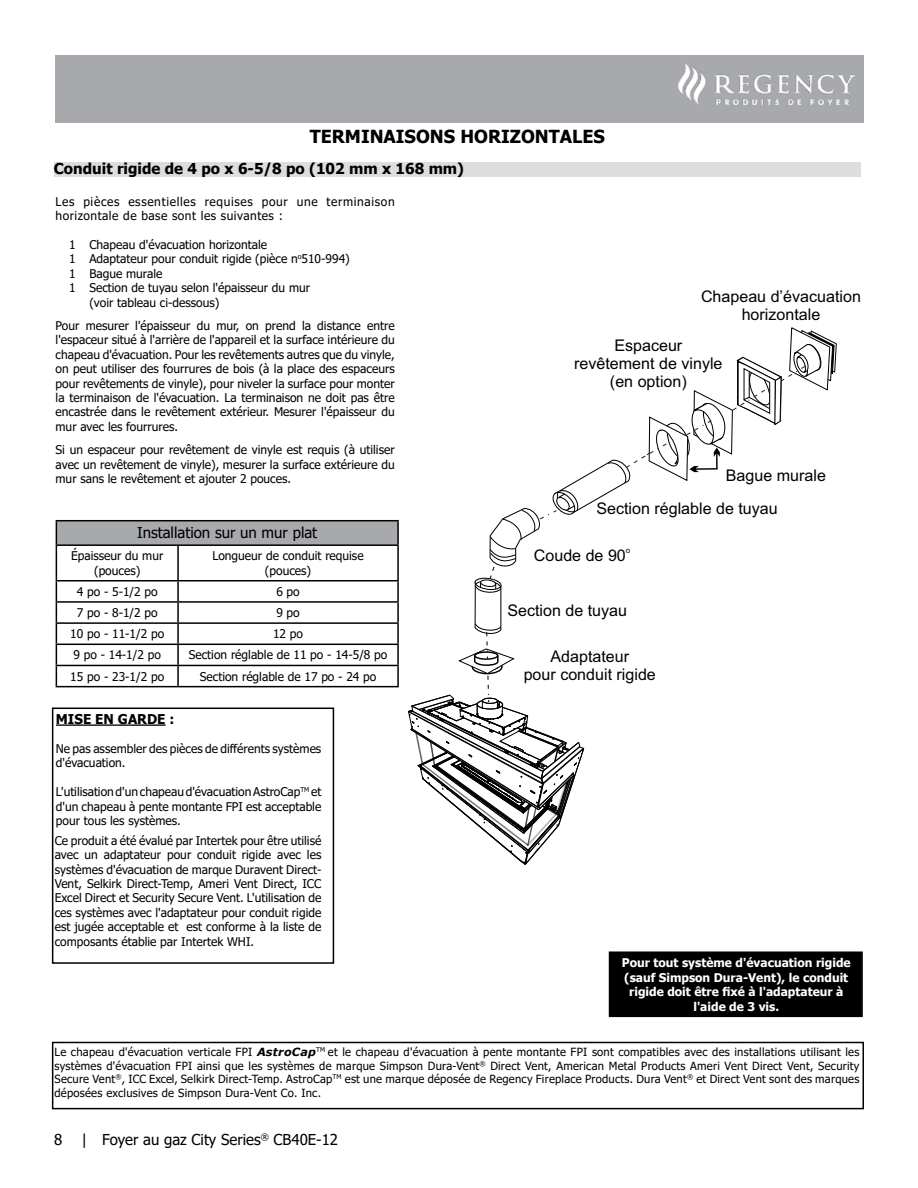
<style>
.page{position:relative;width:918px;height:1188px;background:#fff}
.page>*{position:absolute;margin:0;border:0;box-sizing:border-box;transform-origin:0 0}
.t1{font:700 18px "Tahoma";color:#000}
.t2{font:16.05px/18px "Arial";color:#000;text-align:center}
.t3{font:15px "Tahoma";color:#000}
.t4{font:700 15px "Tahoma";color:#000}
.t5{font:700 13.5px "Tahoma";color:#000}
.t6{font:12px/14.4px "Tahoma";color:#000;text-align:justify}
.t7{font:700 12px/14.4px "Tahoma";color:#fff;text-align:center}
.t8{font:12px/14.4px "Tahoma";letter-spacing:.055em;color:#000}
.t9{font:11.25px/13.5px "Tahoma";letter-spacing:.02em;color:#000;text-align:justify}
.t10{font:8.1px "Arial";color:#000}
.s1{font-family:"Verdana";font-weight:700;font-style:italic}
</style>
<div class="page">
<div style="left:56px;top:55px;width:808px;height:67px;background:#a7a9ac"></div>
<img style="left:678px;top:63px;width:176px;height:42px">
<div style="left:54px;top:163px;width:807px;height:14px;background:#dcddde"></div>
<div style="left:610px;top:952px;width:252px;height:64px;background:#000"></div>
<div style="left:609px;top:951px;width:254px;height:66px;border:2px solid #000"></div>
<div style="left:52px;top:708px;width:282px;height:256px;border:2px solid #000"></div>
<hr style="left:56px;top:724px;width:110px;height:2px;background:#000">
<div style="left:52px;top:1042px;width:812px;height:67px;border:2px solid #000"></div>
<div style="left:56px;top:521px;width:342px;height:24px;background:#a7a9ac"></div>
<hr style="left:56px;top:520px;width:122px;height:1px;background:#000">
<svg style="left:56px;top:521px;width:1px;height:23px"></svg>
<hr style="left:178px;top:520px;width:221px;height:1px;background:#000">
<hr style="left:56px;top:544px;width:122px;height:2px;background:#000">
<hr style="left:56px;top:546px;width:1px;height:34px;background:#000">
<hr style="left:178px;top:544px;width:221px;height:2px;background:#000">
<hr style="left:177px;top:546px;width:2px;height:34px;background:#000">
<hr style="left:56px;top:580px;width:122px;height:2px;background:#000">
<hr style="left:178px;top:580px;width:221px;height:2px;background:#000">
<hr style="left:56px;top:601px;width:122px;height:2px;background:#000">
<hr style="left:178px;top:601px;width:221px;height:2px;background:#000">
<svg style="left:177px;top:582px;width:2px;height:40px"></svg>
<hr style="left:56px;top:622px;width:122px;height:2px;background:#000">
<hr style="left:178px;top:622px;width:221px;height:2px;background:#000">
<hr style="left:177px;top:624px;width:2px;height:20px;background:#000">
<hr style="left:56px;top:644px;width:122px;height:1px;background:#000">
<hr style="left:178px;top:644px;width:221px;height:1px;background:#000">
<hr style="left:177px;top:645px;width:2px;height:20px;background:#000">
<hr style="left:56px;top:665px;width:122px;height:1px;background:#000">
<svg style="left:56px;top:582px;width:1px;height:104px"></svg>
<hr style="left:178px;top:665px;width:221px;height:1px;background:#000">
<hr style="left:177px;top:666px;width:2px;height:20px;background:#000">
<hr style="left:56px;top:686px;width:122px;height:1px;background:#000">
<hr style="left:178px;top:686px;width:221px;height:1px;background:#000">
<svg style="left:397px;top:327px;width:440px;height:538px"></svg>
<h1 class="t1" style="left:310px;top:124px;width:297px">TERMINAISONS HORIZONTALES</h1>
<p class="t4" style="left:54px;top:158px;width:412px">Conduit rigide de 4 po x 6-5/8 po (102 mm x 168 mm)</p>
<p class="t8" style="left:56px;top:195px;width:341px">Les pièces essentielles requises pour une terminaison horizontale de base sont les suivantes :</p>
<p class="t6" style="left:69px;top:238px;width:200px">1 Chapeau d'évacuation horizontale</p>
<p class="t6" style="left:69px;top:252px;width:282px">1 Adaptateur pour conduit rigide (pièce n<sup>o</sup>510-994)</p>
<p class="t6" style="left:69px;top:267px;width:95px">1 Bague murale</p>
<p class="t6" style="left:69px;top:281px;width:243px">1 Section de tuyau selon l'épaisseur du mur</p>
<p class="t6" style="left:89px;top:296px;width:132px">(voir tableau ci-dessous)</p>
<p class="t6" style="left:56px;top:319px;width:341px">Pour mesurer l'épaisseur du mur, on prend la distance entre l'espaceur situé à l'arrière de l'appareil et la surface intérieure du chapeau d'évacuation. Pour les revêtements autres que du vinyle, on peut utiliser des fourrures de bois (à la place des espaceurs pour revêtements de vinyle), pour niveler la surface pour monter la terminaison de l'évacuation. La terminaison ne doit pas être encastrée dans le revêtement extérieur. Mesurer l'épaisseur du mur avec les fourrures.</p>
<p class="t6" style="left:56px;top:443px;width:341px">Si un espaceur pour revêtement de vinyle est requis (à utiliser avec un revêtement de vinyle), mesurer la surface extérieure du mur sans le revêtement et ajouter 2 pouces.</p>
<h2 class="t2" style="left:701px;top:287px;width:161px">Chapeau d’évacuation horizontale</h2>
<h2 class="t2" style="left:574px;top:336px;width:150px">Espaceur revêtement de vinyle (en option)</h2>
<h2 class="t2" style="left:726px;top:466px;width:102px">Bague murale</h2>
<p class="t3" style="left:137px;top:523px;width:182px">Installation sur un mur plat</p>
<p class="t6" style="left:71px;top:549px;width:94px;text-align:center">Épaisseur du mur (pouces)</p>
<p class="t6" style="left:212px;top:549px;width:153px;text-align:center">Longueur de conduit requise (pouces)</p>
<p class="t6" style="left:77px;top:585px;width:82px">4 po - 5-1/2 po</p>
<p class="t6" style="left:276px;top:585px;width:25px">6 po</p>
<p class="t6" style="left:77px;top:606px;width:82px">7 po - 8-1/2 po</p>
<p class="t6" style="left:276px;top:606px;width:25px">9 po</p>
<p class="t6" style="left:70px;top:627px;width:95px">10 po - 11-1/2 po</p>
<p class="t6" style="left:273px;top:627px;width:32px">12 po</p>
<p class="t6" style="left:74px;top:649px;width:89px">9 po - 14-1/2 po</p>
<p class="t6" style="left:189px;top:649px;width:200px">Section réglable de 11 po - 14-5/8 po</p>
<p class="t6" style="left:70px;top:670px;width:95px">15 po - 23-1/2 po</p>
<p class="t6" style="left:200px;top:670px;width:178px">Section réglable de 17 po - 24 po</p>
<p class="t5" style="left:56px;top:710px;width:120px">MISE EN GARDE :</p>
<p class="t6" style="left:56px;top:742px;width:267px">Ne pas assembler des pièces de différents systèmes d'évacuation.</p>
<p class="t6" style="left:56px;top:785px;width:267px">L'utilisation d'un chapeau d'évacuation AstroCap<sup>TM</sup> et d'un chapeau à pente montante FPI est acceptable pour tous les systèmes.</p>
<p class="t6" style="left:55px;top:834px;width:268px">Ce produit a été évalué par Intertek pour être utilisé avec un adaptateur pour conduit rigide avec les systèmes d'évacuation de marque Duravent Direct-Vent, Selkirk Direct-Temp, Ameri Vent Direct, ICC Excel Direct et Security Secure Vent. L'utilisation de ces systèmes avec l'adaptateur pour conduit rigide est jugée acceptable et est conforme à la liste de composants établie par Intertek WHI.</p>
<h2 class="t2" style="left:596px;top:499px;width:183px">Section réglable de tuyau</h2>
<p class="t10" style="left:626px;top:545px;width:6px">o</p>
<h2 class="t2" style="left:534px;top:547px;width:94px">Coude de 90</h2>
<h2 class="t2" style="left:507px;top:602px;width:121px">Section de tuyau</h2>
<h2 class="t2" style="left:524px;top:647px;width:134px">Adaptateur<br>pour conduit rigide</h2>
<p class="t7" style="left:622px;top:956px;width:230px">Pour tout système d'évacuation rigide (sauf Simpson Dura-Vent), le conduit rigide doit être fixé à l'adaptateur à l'aide de 3 vis.</p>
<p class="t9" style="left:55px;top:1046px;width:806px">Le chapeau d'évacuation verticale FPI <span class="s1">AstroCap</span><sup>TM</sup> et le chapeau d'évacuation à pente montante FPI sont compatibles avec des installations utilisant les systèmes d'évacuation FPI ainsi que les systèmes de marque Simpson Dura-Vent<sup>®</sup> Direct Vent, American Metal Products Ameri Vent Direct Vent, Security Secure Vent<sup>®</sup>, ICC Excel, Selkirk Direct-Temp. AstroCap<sup>TM</sup> est une marque déposée de Regency Fireplace Products. Dura Vent<sup>®</sup> et Direct Vent sont des marques déposées exclusives de Simpson Dura-Vent Co. Inc.</p>
<p class="t3" style="left:54px;top:1130px;width:10px">8</p>
<p class="t3" style="left:82px;top:1130px;width:258px">| Foyer au gaz City Series<sup>®</sup> CB40E-12</p>
</div>
